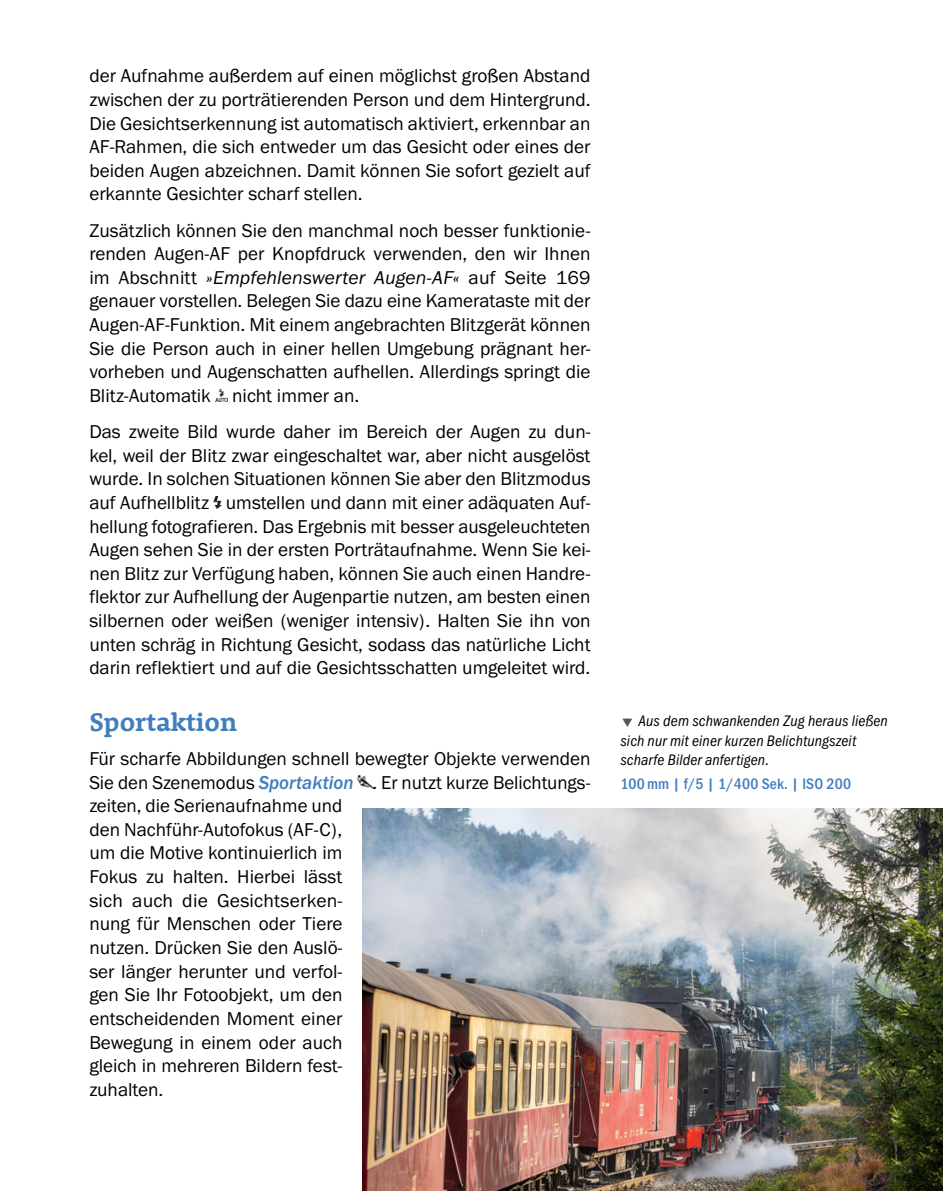
<style>
.page{position:relative;width:943px;height:1191px;background:#fff}
.page>*{position:absolute;margin:0;border:0;box-sizing:border-box;transform-origin:0 0}
._9_head_3{font:700 26.25px "Rooney";color:#407ebc}
._4_Standard{font:19.25px/23.6px "Franklin Gothic URW Boo";color:#000;text-align:justify}
.t1{font:15.75px/19.2px "Franklin Gothic URW Con Boo Ita";letter-spacing:.01em;color:#000}
._1_Bu_kameradaten{font:500 15.75px "Franklin Gothic URW Cond";letter-spacing:.01em;color:#407ebc}
.s1{font-family:"Franklin Gothic URW Boo Ita"}
.s2{font-family:"Franklin Gothic URW Med Ita";color:#407ebc}
</style>
<div class="page">
<svg style="left:216px;top:389px;width:11px;height:13px"></svg>
<svg style="left:214px;top:496px;width:7px;height:13px"></svg>
<img style="left:357px;top:775px;width:17px;height:13px">
<img style="left:362px;top:809px;width:581px;height:382px">
<p class="_4_Standard" style="left:89px;top:64px;width:503px">der Aufnahme außerdem auf einen möglichst großen Abstand zwischen der zu porträtierenden Person und dem Hintergrund.<br>Die Gesichtserkennung ist automatisch aktiviert, erkennbar an AF-Rahmen, die sich entweder um das Gesicht oder eines der beiden Augen abzeichnen. Damit können Sie sofort gezielt auf erkannte Gesichter scharf stellen.</p>
<p class="_4_Standard" style="left:89px;top:218px;width:503px">Zusätzlich können Sie den manchmal noch besser funktionie&shy;renden Augen-AF per Knopfdruck verwenden, den wir Ihnen im Abschnitt <span class="s1">»Empfehlenswerter Augen-AF«</span> auf Seite 169 genauer vorstellen. Belegen Sie dazu eine Kamerataste mit der Augen-AF-Funktion. Mit einem angebrachten Blitzgerät können Sie die Person auch in einer hellen Umgebung prägnant her&shy;vorheben und Augenschatten aufhellen. Allerdings springt die Blitz-Automatik nicht immer an.</p>
<p class="_4_Standard" style="left:89px;top:419px;width:503px">Das zweite Bild wurde daher im Bereich der Augen zu dun&shy;kel, weil der Blitz zwar eingeschaltet war, aber nicht ausgelöst wurde. In solchen Situationen können Sie aber den Blitzmodus auf Aufhellblitz umstellen und dann mit einer adäquaten Auf&shy;hellung fotografieren. Das Ergebnis mit besser ausgeleuchteten Augen sehen Sie in der ersten Porträtaufnahme. Wenn Sie kei&shy;nen Blitz zur Verfügung haben, können Sie auch einen Handre&shy;flektor zur Aufhellung der Augenpartie nutzen, am besten einen silbernen oder weißen (weniger intensiv). Halten Sie ihn von unten schräg in Richtung Gesicht, sodass das natürliche Licht darin reflektiert und auf die Gesichtsschatten umgeleitet wird.</p>
<p class="_9_head_3" style="left:89px;top:705px;width:149px">Sportaktion</p>
<p class="_4_Standard" style="left:89px;top:746px;width:503px;text-align:left">Für scharfe Abbildungen schnell bewegter Objekte verwenden Sie den Szenemodus <span class="s2">Sportaktion</span> . Er nutzt kurze Belichtungs&shy;zeiten, die Serienaufnahme und<br>den Nachführ-Autofokus (AF-C),<br>um die Motive kontinuierlich im<br>Fokus zu halten. Hierbei lässt<br>sich auch die Gesichtserken-<br>nung für Menschen oder Tiere<br>nutzen. Drücken Sie den Auslö-<br>ser länger herunter und verfol-<br>gen Sie Ihr Fotoobjekt, um den<br>entscheidenden Moment einer<br>Bewegung in einem oder auch<br>gleich in mehreren Bildern fest-<br>zuhalten.</p>
<p class="t1" style="left:620px;top:712px;width:269px;text-indent:18px">Aus dem schwankenden Zug heraus ließen sich nur mit einer kurzen Belichtungszeit scharfe Bilder anfertigen.</p>
<p class="_1_Bu_kameradaten" style="left:620px;top:772px;width:232px">100mm | f/5 | 1/400 Sek. | ISO 200</p>
</div>
